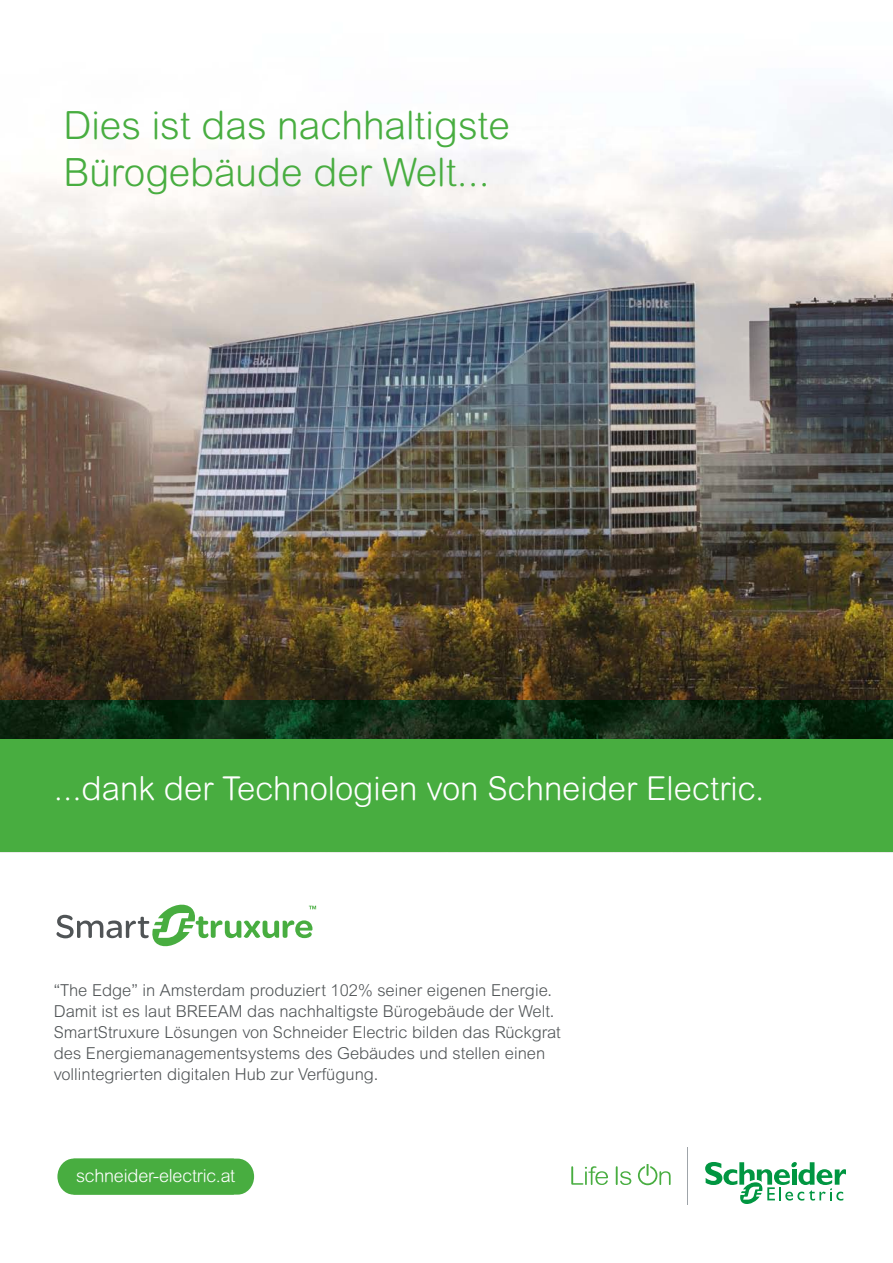
<style>
.page{position:relative;width:893px;height:1263px;background:#fff}
.page>*{position:absolute;margin:0;border:0;box-sizing:border-box;transform-origin:0 0}
.t1{font:300 39px/46.8px "Arial Rounded MT Std";color:#48ad40}
.t2{font:300 33px "Arial Rounded MT Std";color:#fff}
.t3{font:300 18px "Arial Rounded MT Std";letter-spacing:-.01em;color:#fff}
.t4{font:300 16.5px/21px "Arial MT Std";color:#505456}
</style>
<div class="page">
<img style="left:0;top:97px;width:893px;height:604px">
<div style="left:57px;top:1158px;width:197px;height:36px;background:#48ad40"></div>
<svg style="left:571px;top:1166px;width:37px;height:19px"></svg>
<svg style="left:616px;top:1166px;width:15px;height:19px"></svg>
<svg style="left:638px;top:1164px;width:33px;height:21px"></svg>
<svg style="left:705px;top:1162px;width:141px;height:42px"></svg>
<hr style="left:687px;top:1147px;width:1px;height:57px;background:#9fa4a9">
<svg style="left:56px;top:904px;width:260px;height:43px"></svg>
<img style="left:0;top:701px;width:893px;height:38px">
<div style="left:0;top:739px;width:893px;height:113px;background:#48ad40"></div>
<h1 class="t1" style="left:63px;top:102px;width:448px">Dies ist das nachhaltigste<br>Bürogebäude der Welt...</h1>
<h2 class="t2" style="left:54px;top:770px;width:712px">...dank der Technologien von Schneider Electric.</h2>
<p class="t4" style="left:54px;top:980px;width:508px">“The Edge” in Amsterdam produziert 102% seiner eigenen Energie.<br>Damit ist es laut BREEAM das nachhaltigste Bürogebäude der Welt.<br>SmartStruxure Lösungen von Schneider Electric bilden das Rückgrat des Energiemanagementsystems des Gebäudes und stellen einen vollintegrierten digitalen Hub zur Verfügung.</p>
<p class="t3" style="left:76px;top:1165px;width:161px">schneider-electric.at</p>
</div>
